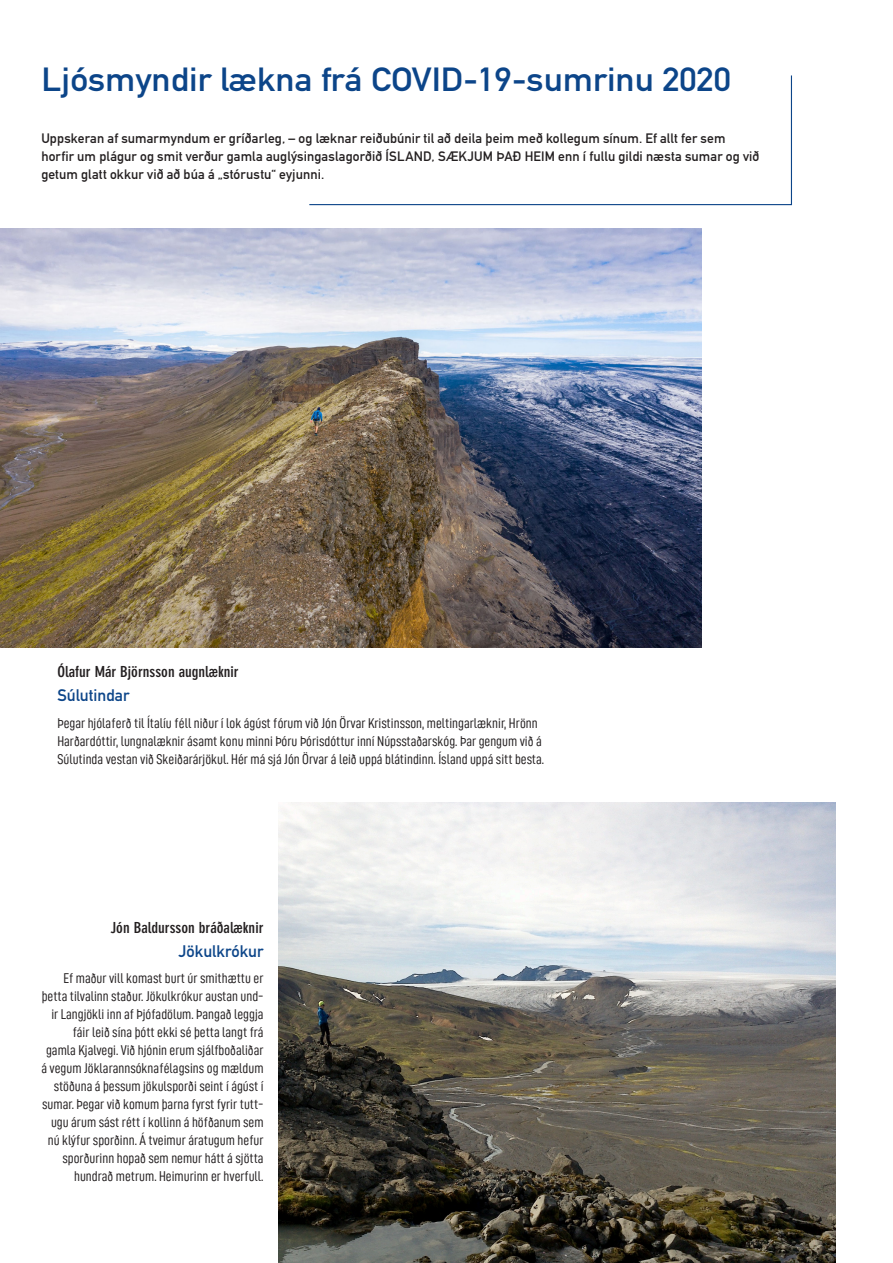
<style>
.page{position:relative;width:893px;height:1263px;background:#fff}
.page>*{position:absolute;margin:0;border:0;box-sizing:border-box;transform-origin:0 0}
.t1{font:700 33px "DIN Alternate";color:#0c4589;scale:1.08 1}
.t2{font:16.5px "DIN Mittelschrift";color:#0c4589}
.t3{font:700 condensed 15px "DIN Neuzeit Grotesk";color:#231f20;scale:1.1 1}
.t4{font:14.25px/18px "D DIN Condensed";color:#231f20}
.t5{font:13.5px/18px "DIN Mittelschrift";letter-spacing:.01em;color:#231f20}
</style>
<div class="page">
<img style="left:0;top:229px;width:702px;height:418px">
<img style="left:278px;top:803px;width:558px;height:460px">
<svg style="left:309px;top:75px;width:483px;height:131px"></svg>
<h1 class="t1" style="left:41px;top:54px;width:640px">Ljósmyndir lækna frá COVID-19-sumrinu 2020</h1>
<p class="t5" style="left:41px;top:129px;width:719px">Uppskeran af sumarmyndum er gríðarleg, – og læknar reiðubúnir til að deila þeim með kollegum sínum. Ef allt fer sem horfir um plágur og smit verður gamla auglýsingaslagorðið ÍSLAND, SÆKJUM ÞAÐ HEIM enn í fullu gildi næsta sumar og við getum glatt okkur við að búa á „stórustu“ eyjunni.</p>
<p class="t3" style="left:57px;top:663px;width:166px">Ólafur Már Björnsson augnlæknir</p>
<p class="t2" style="left:57px;top:686px;width:74px">Súlutindar</p>
<p class="t4" style="left:57px;top:713px;width:488px">Þegar hjólaferð til Ítalíu féll niður í lok ágúst fórum við Jón Örvar Kristinsson, meltingarlæknir, Hrönn<br>Harðardóttir, lungnalæknir ásamt konu minni Þóru Þórisdóttur inní Núpsstaðarskóg. Þar gengum við á<br>Súlutinda vestan við Skeiðarárjökul. Hér má sjá Jón Örvar á leið uppá blátindinn. Ísland uppá sitt besta.</p>
<p class="t3" style="left:111px;top:919px;width:141px">Jón Baldursson bráðalæknir</p>
<p class="t2" style="left:179px;top:941px;width:86px">Jökulkrókur</p>
<p class="t4" style="left:41px;top:969px;width:224px;text-align:right">Ef maður vill komast burt úr smithættu er þetta tilvalinn staður. Jökulkrókur austan und&shy;ir Langjökli inn af Þjófadölum. Þangað leggja fáir leið sína þótt ekki sé þetta langt frá gamla Kjalvegi. Við hjónin erum sjálfboðaliðar á vegum Jöklarannsóknafélagsins og mældum stöðuna á þessum jökulsporði seint í ágúst í sumar. Þegar við komum þarna fyrst fyrir tutt&shy;ugu árum sást rétt í kollinn á höfðanum sem nú klýfur sporðinn. Á tveimur áratugum hefur sporðurinn hopað sem nemur hátt á sjötta hundrað metrum. Heimurinn er hverfull.</p>
</div>
